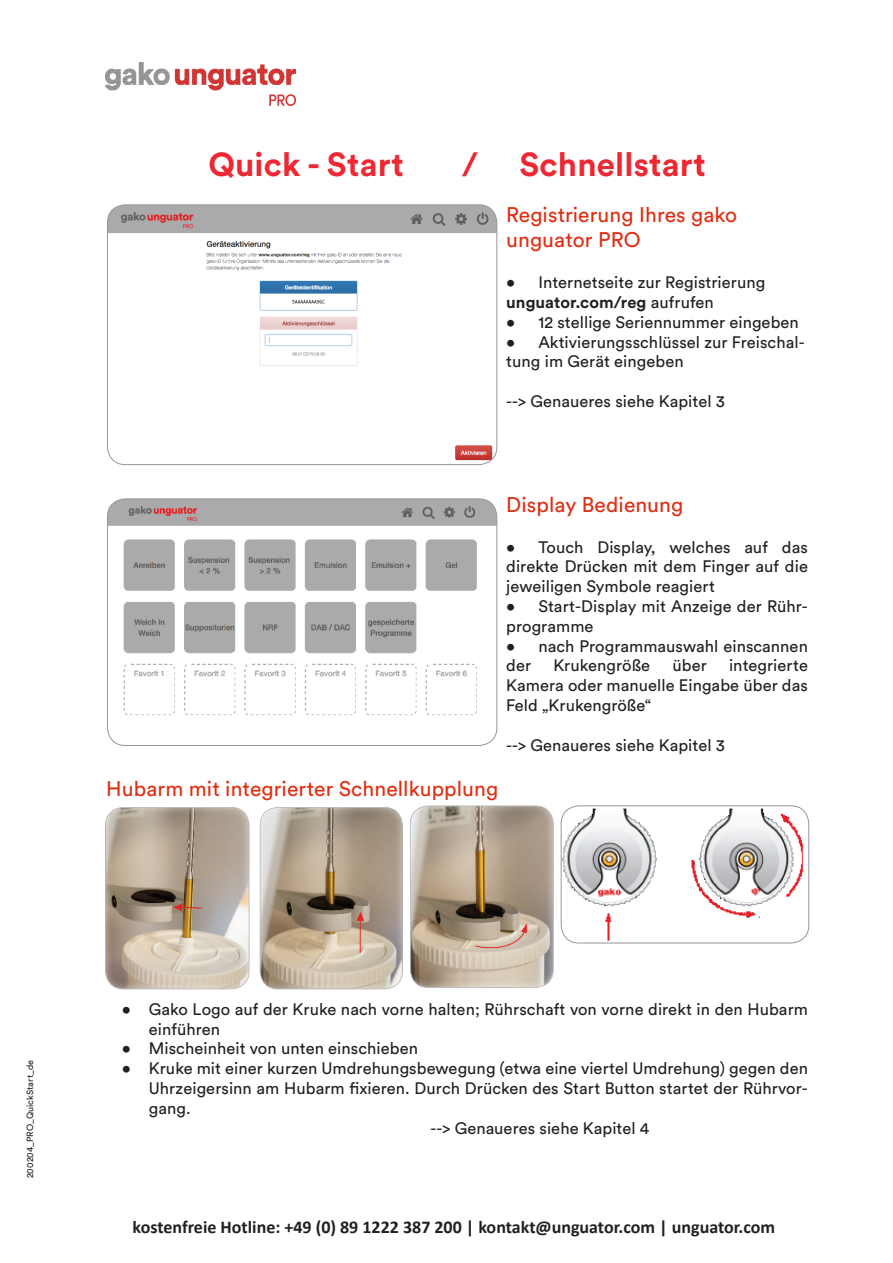
<style>
.page{position:relative;width:893px;height:1263px;background:#fff}
.page>*{position:absolute;margin:0;border:0;box-sizing:border-box;transform-origin:0 0}
.Headline{font:700 33px "Circular Pro";letter-spacing:.005em;color:#ee2833}
.Subheadline{font:21px "Circular Pro";letter-spacing:.005em;color:#e02e12}
.t1{font:700 18px "Calibri";color:#231f20}
.Fließtext_-_Bullets{font:16.5px/19.8px "Circular Pro";letter-spacing:.005em;color:#231f20}
.t2{font:9px "Circular Pro";letter-spacing:.005em;color:#231f20}
.s1{font-weight:700}
</style>
<div class="page">
<img style="left:105px;top:63px;width:190px;height:42px">
<img style="left:561px;top:806px;width:242px;height:137px">
<div style="left:561px;top:805px;width:248px;height:138px;border:1px solid #969696;border-radius:18px"></div>
<div style="left:104px;top:805px;width:147px;height:185px;background:#fff;opacity:.75"></div>
<div style="left:259px;top:807px;width:144px;height:183px;background:#fff;opacity:.75"></div>
<div style="left:410px;top:805px;width:144px;height:183px;background:#fff;opacity:.75"></div>
<img style="left:107px;top:205px;width:390px;height:260px">
<div style="left:107px;top:204px;width:390px;height:261px;border:1px solid #969696;border-radius:18px"></div>
<img style="left:107px;top:499px;width:390px;height:246px">
<div style="left:107px;top:498px;width:390px;height:248px;border:1px solid #969696;border-radius:18px"></div>
<p class="Headline" style="left:208px;top:141px;width:197px">Quick - Start</p>
<p class="Headline" style="left:462px;top:141px;width:17px">/</p>
<p class="Headline" style="left:520px;top:141px;width:188px">Schnellstart</p>
<p class="Subheadline" style="left:506px;top:201px;width:232px">Registrierung Ihres gako</p>
<p class="Subheadline" style="left:506px;top:226px;width:136px">unguator PRO</p>
<p class="Fließtext_-_Bullets" style="left:506px;top:272px;width:261px">• Internetseite zur Registrierung <span class="s1">unguator.com/reg</span> aufrufen</p>
<p class="Fließtext_-_Bullets" style="left:506px;top:311px;width:294px">• 12 stellige Seriennummer eingeben</p>
<p class="Fließtext_-_Bullets" style="left:506px;top:331px;width:300px">• Aktivierungsschlüssel zur Freischal&shy;tung im Gerät eingeben</p>
<p class="Fließtext_-_Bullets" style="left:506px;top:391px;width:220px">--&gt; Genaueres siehe Kapitel 3</p>
<p class="Subheadline" style="left:506px;top:490px;width:178px">Display Bedienung</p>
<p class="Fließtext_-_Bullets" style="left:506px;top:536px;width:303px;text-align:justify">• Touch Display, welches auf das direkte Drücken mit dem Finger auf die jeweiligen Symbole reagiert</p>
<p class="Fließtext_-_Bullets" style="left:506px;top:595px;width:303px">• Start-Display mit Anzeige der Rühr&shy;programme</p>
<p class="Fließtext_-_Bullets" style="left:506px;top:635px;width:303px">• nach Programmauswahl einscannen der</p>
<p class="Fließtext_-_Bullets" style="left:506px;top:655px;width:303px;text-align:justify;text-indent:223px">integrierte Kamera oder manuelle Eingabe über das Feld „Krukengröße“</p>
<p class="Fließtext_-_Bullets" style="left:506px;top:734px;width:220px">--&gt; Genaueres siehe Kapitel 3</p>
<p class="Fließtext_-_Bullets" style="left:553px;top:655px;width:98px">Krukengröße</p>
<p class="Fließtext_-_Bullets" style="left:672px;top:655px;width:36px">über</p>
<p class="Subheadline" style="left:106px;top:774px;width:393px">Hubarm mit integrierter Schnellkupplung</p>
<p class="t2" style="left:24px;top:1178px;width:120px;rotate:-90deg">200204_PRO_QuickStart_de</p>
<p class="Fließtext_-_Bullets" style="left:149px;top:998px;width:661px;text-indent:-27px">• Gako Logo auf der Kruke nach vorne halten; Rührschaft von vorne direkt in den Hubarm einführen</p>
<p class="Fließtext_-_Bullets" style="left:122px;top:1038px;width:298px">• Mischeinheit von unten einschieben</p>
<p class="Fließtext_-_Bullets" style="left:149px;top:1058px;width:661px;text-align:justify;text-indent:-27px">• Kruke mit einer kurzen Umdrehungsbewegung (etwa eine viertel Umdrehung) gegen den Uhrzeigersinn am Hubarm fixieren. Durch Drücken des Start Button startet der Rührvor&shy;gang.</p>
<p class="Fließtext_-_Bullets" style="left:430px;top:1117px;width:221px">--&gt; Genaueres siehe Kapitel 4</p>
<p class="t1" style="left:133px;top:1216px;width:644px">kostenfreie Hotline: +49 (0) 89 1222 387 200 | kontakt@unguator.com | unguator.com</p>
</div>
